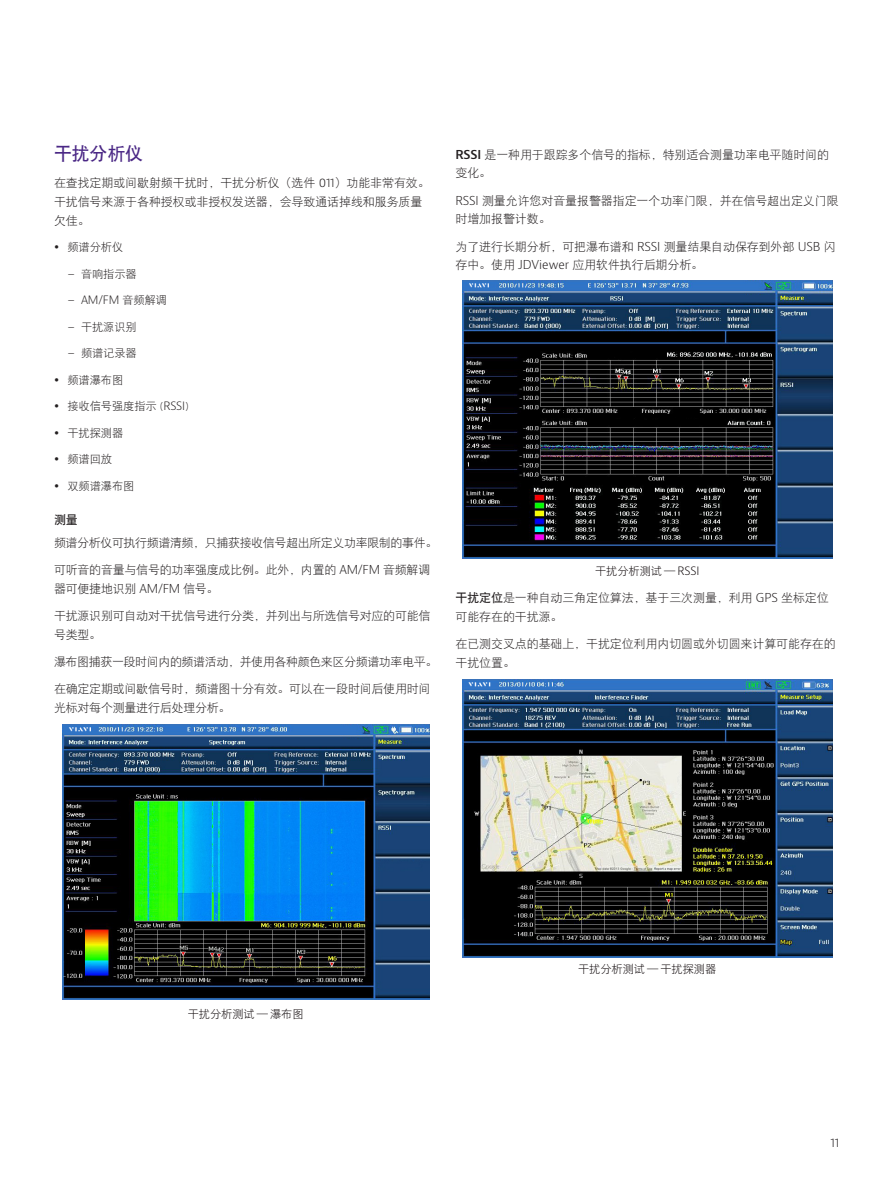
<style>
.page{position:relative;width:893px;height:1191px;background:#fff}
.page>*{position:absolute;margin:0;border:0;box-sizing:border-box;transform-origin:0 0}
.Header_12_16{font:18px "DFP Hei W7";letter-spacing:-.01em;color:#4a2785}
.Body_text_8_12_5{font:12px/18.8px "DFP Hei W3";letter-spacing:-.01em;color:#231f20}
.Body_text_8_12_5-2{font:12px "DFP Hei W3";letter-spacing:-.035em;color:#231f20}
.t1{font:300 12px "Bernino Sans";color:#231f20}
.Subhead_1{font:12px "DFP Hei W7";color:#231f20}
.t2{font:11.25px "DFP Hei W3";letter-spacing:-.01em;color:#231f20}
.t3{font:11.25px "DFP Hei W3";letter-spacing:-.01em;color:#110a0c}
.t4{font:300 11.25px "Bernino Sans";color:#231f20}
.s1{font-family:"Bernino Sans";font-weight:300}
.s2{font-family:"DFP Hei W3";font-weight:400}
.s3{font-family:"Bernino Sans";font-weight:600}
.s4{font-family:"DFP Hei W7"}
</style>
<div class="page">
<img style="left:62px;top:724px;width:367px;height:276px">
<img style="left:462px;top:281px;width:370px;height:277px">
<img style="left:462px;top:679px;width:370px;height:278px">
<p class="Header_12_16" style="left:54px;top:144px;width:91px">干扰分析仪</p>
<p class="Body_text_8_12_5" style="left:54px;top:174px;width:377px">在查找定期或间歇射频干扰时，干扰分析仪（选件 <span class="s1">011</span>）功能非常有效。干扰信号来源于各种授权或非授权发送器，会导致通话掉线和服务质量欠佳。</p>
<p class="t2" style="left:68px;top:242px;width:57px">频谱分析仪</p>
<p class="t2" style="left:67px;top:268px;width:71px"><span class="s1">–</span> 音响指示器</p>
<p class="t4" style="left:67px;top:293px;width:101px">– AM/FM <span class="s2">音频解调</span></p>
<p class="t2" style="left:67px;top:321px;width:71px"><span class="s1">–</span> 干扰源识别</p>
<p class="t2" style="left:67px;top:348px;width:71px"><span class="s1">–</span> 频谱记录器</p>
<p class="t2" style="left:68px;top:374px;width:57px">频谱瀑布图</p>
<p class="t2" style="left:68px;top:401px;width:123px">接收信号强度指示 (<span class="s1">RSSI</span>)</p>
<p class="t2" style="left:68px;top:427px;width:57px">干扰探测器</p>
<p class="t2" style="left:68px;top:454px;width:46px">频谱回放</p>
<p class="t2" style="left:68px;top:480px;width:68px">双频谱瀑布图</p>
<p class="Subhead_1" style="left:54px;top:513px;width:25px">测量</p>
<p class="Body_text_8_12_5-2" style="left:54px;top:536px;width:385px">频谱分析仪可执行频谱清频，只捕获接收信号超出所定义功率限制的事件。</p>
<p class="Body_text_8_12_5" style="left:54px;top:560px;width:378px">可听音的音量与信号的功率强度成比例。此外，内置的 <span class="s1">AM/FM</span> 音频解调器可便捷地识别 <span class="s1">AM/FM</span> 信号。</p>
<p class="Body_text_8_12_5" style="left:54px;top:606px;width:378px">干扰源识别可自动对干扰信号进行分类，并列出与所选信号对应的可能信号类型。</p>
<p class="Body_text_8_12_5-2" style="left:54px;top:655px;width:385px">瀑布图捕获一段时间内的频谱活动，并使用各种颜色来区分频谱功率电平。</p>
<p class="Body_text_8_12_5" style="left:54px;top:679px;width:378px">在确定定期或间歇信号时，频谱图十分有效。可以在一段时间后使用时间光标对每个测量进行后处理分析。</p>
<p class="Body_text_8_12_5" style="left:455px;top:145px;width:375px"><span class="s3">RSSI</span> 是一种用于跟踪多个信号的指标，特别适合测量功率电平随时间的变化。</p>
<p class="Body_text_8_12_5" style="left:455px;top:191px;width:385px"><span class="s1">RSSI</span> 测量允许您对音量报警器指定一个功率门限，并在信号超出定义门限时增加报警计数。</p>
<p class="Body_text_8_12_5" style="left:455px;top:237px;width:382px">为了进行长期分析，可把瀑布谱和 <span class="s1">RSSI</span> 测量结果自动保存到外部 <span class="s1">USB</span> 闪存中。使用 <span class="s1">JDViewer</span> 应用软件执行后期分析。</p>
<p class="t3" style="left:595px;top:565px;width:106px">干扰分析测试 — <span class="s1">RSSI</span></p>
<p class="Body_text_8_12_5" style="left:455px;top:588px;width:375px"><span class="s4">干扰定位</span>是一种自动三角定位算法，基于三次测量，利用 <span class="s1">GPS</span> 坐标定位可能存在的干扰源。</p>
<p class="Body_text_8_12_5" style="left:455px;top:634px;width:382px">在已测交叉点的基础上，干扰定位利用内切圆或外切圆来计算可能存在的干扰位置。</p>
<p class="t3" style="left:188px;top:1008px;width:117px">干扰分析测试 — 瀑布图</p>
<p class="t3" style="left:578px;top:963px;width:140px">干扰分析测试 — 干扰探测器</p>
<p class="t1" style="left:830px;top:1134px;width:10px">11</p>
</div>
